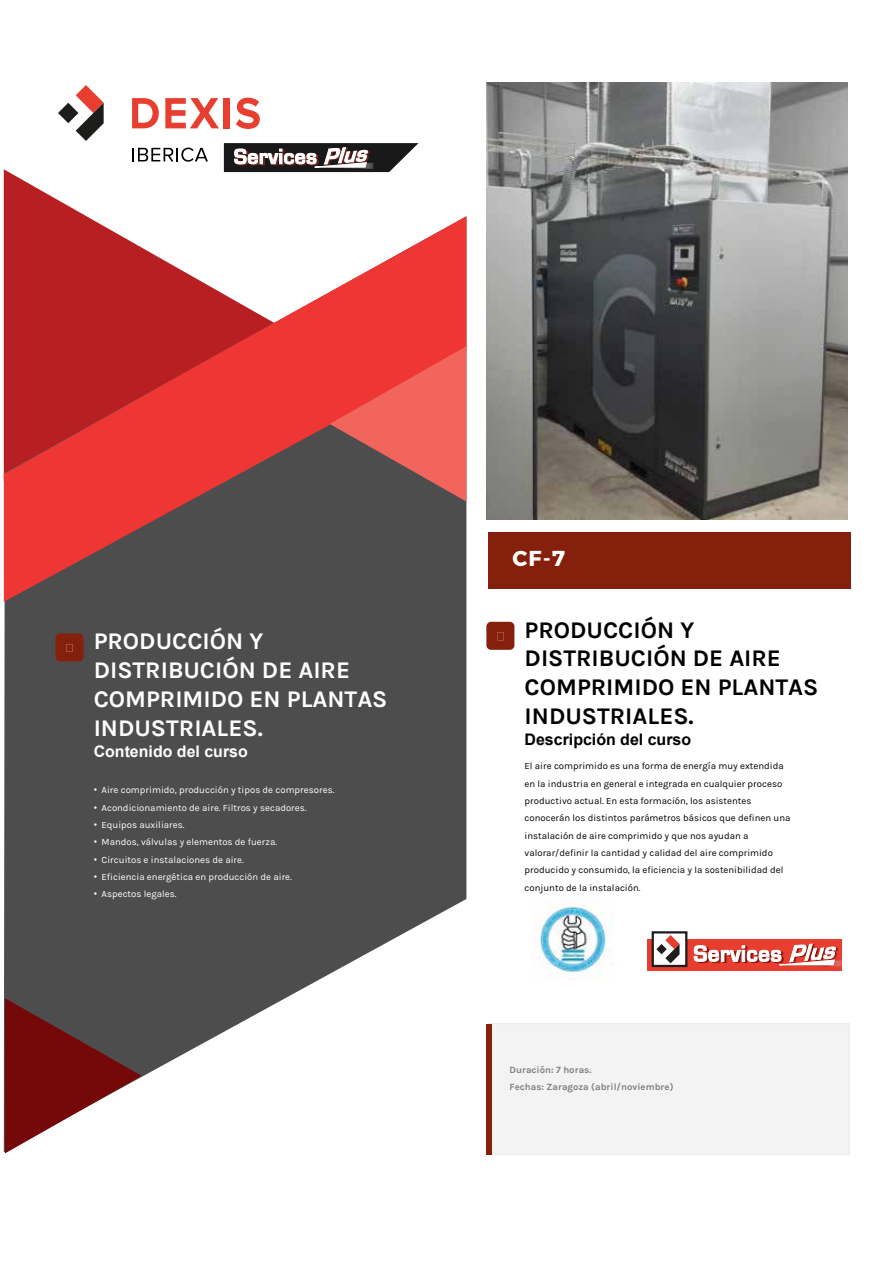
<style>
.page{position:relative;width:893px;height:1263px;background:#fff}
.page>*{position:absolute;margin:0;border:0;box-sizing:border-box;transform-origin:0 0}
.t1{font:700 23.85px/28.7px "Karla";color:#000}
.t2{font:700 23.85px/28.7px "Karla";color:#fff}
.t3{font:700 21.6px "Montserrat";color:#fff}
.t4{font:700 15.9px "Arial";color:#000}
.t5{font:700 15.9px "Arial";color:#fff}
.t6{font:9.6px/17.4px "Karla";color:#000}
.t7{font:9.6px "Karla";color:#fff}
.t8{font:700 9.6px/17.4px "Karla";color:#7f7f7f}
.s1{font-family:"Arial"}
</style>
<div class="page">
<div style="left:648px;top:939px;width:194px;height:32px;background:#e73e30"></div>
<div style="left:652px;top:931px;width:35px;height:36px;background:#fff;border:2px solid #1d1d1b"></div>
<svg style="left:694px;top:944px;width:148px;height:23px"></svg>
<svg style="left:656px;top:935px;width:23px;height:28px"></svg>
<svg style="left:4px;top:169px;width:275px;height:47px"></svg>
<svg style="left:4px;top:602px;width:462px;height:550px;fill:#4d4d4d"></svg>
<div style="left:488px;top:532px;width:362px;height:57px;background:#85200c"></div>
<svg style="left:4px;top:216px;width:462px;height:386px;background:#b65150"></svg>
<svg style="left:330px;top:346px;width:136px;height:156px;background:#c6534e"></svg>
<svg style="left:5px;top:998px;width:137px;height:155px"></svg>
<svg style="left:486px;top:622px;width:28px;height:28px"></svg>
<img style="left:539px;top:906px;width:73px;height:75px">
<img style="left:486px;top:83px;width:361px;height:436px">
<div style="left:55px;top:624px;width:401px;height:110px;background:#4d4d4d"></div>
<div style="left:489px;top:1024px;width:360px;height:130px;background:#f2f2f2"></div>
<div style="left:488px;top:1023px;width:362px;height:132px;border:2px solid #ededed"></div>
<div style="left:486px;top:1024px;width:6px;height:130px;background:#85200c"></div>
<svg style="left:224px;top:143px;width:195px;height:29px"></svg>
<svg style="left:132px;top:98px;width:27px;height:30px"></svg>
<svg style="left:165px;top:98px;width:54px;height:30px"></svg>
<div style="left:224px;top:98px;width:6px;height:30px;background:#e73e30"></div>
<svg style="left:236px;top:98px;width:24px;height:31px"></svg>
<svg style="left:133px;top:148px;width:75px;height:14px"></svg>
<svg style="left:58px;top:85px;width:46px;height:56px"></svg>
<h1 class="t2" style="left:94px;top:627px;width:295px">PRODUCCIÓN Y<br>DISTRIBUCIÓN DE AIRE<br>COMPRIMIDO EN PLANTAS<br>INDUSTRIALES.</h1>
<h3 class="t5" style="left:94px;top:740px;width:156px">Contenido del curso</h3>
<p class="t7" style="left:94px;top:785px;width:242px"><span class="s1">•</span> Aire comprimido, producción y tipos de compresores.</p>
<p class="t7" style="left:94px;top:802px;width:214px"><span class="s1">•</span> Acondicionamiento de aire. Filtros y secadores.</p>
<p class="t7" style="left:94px;top:820px;width:92px"><span class="s1">•</span> Equipos auxiliares.</p>
<p class="t7" style="left:94px;top:837px;width:185px"><span class="s1">•</span> Mandos, válvulas y elementos de fuerza.</p>
<p class="t7" style="left:94px;top:854px;width:152px"><span class="s1">•</span> Circuitos e instalaciones de aire.</p>
<p class="t7" style="left:94px;top:872px;width:200px"><span class="s1">•</span> Eficiencia energética en producción de aire.</p>
<p class="t7" style="left:94px;top:889px;width:84px"><span class="s1">•</span> Aspectos legales.</p>
<h2 class="t3" style="left:512px;top:540px;width:54px">CF-7</h2>
<h1 class="t1" style="left:525px;top:615px;width:295px">PRODUCCIÓN Y<br>DISTRIBUCIÓN DE AIRE<br>COMPRIMIDO EN PLANTAS<br>INDUSTRIALES.</h1>
<h3 class="t4" style="left:525px;top:729px;width:168px">Descripción del curso</h3>
<p class="t6" style="left:525px;top:757px;width:267px">El aire comprimido es una forma de energía muy extendida en la industria en general e integrada en cualquier proceso productivo actual. En esta formación, los asistentes conocerán los distintos parámetros básicos que definen una instalación de aire comprimido y que nos ayudan a valorar/definir la cantidad y calidad del aire comprimido producido y consumido, la eficiencia y la sostenibilidad del conjunto de la instalación.</p>
<p class="t8" style="left:509px;top:1061px;width:166px">Duración: 7 horas.<br>Fechas: Zaragoza (abril/noviembre)</p>
</div>
